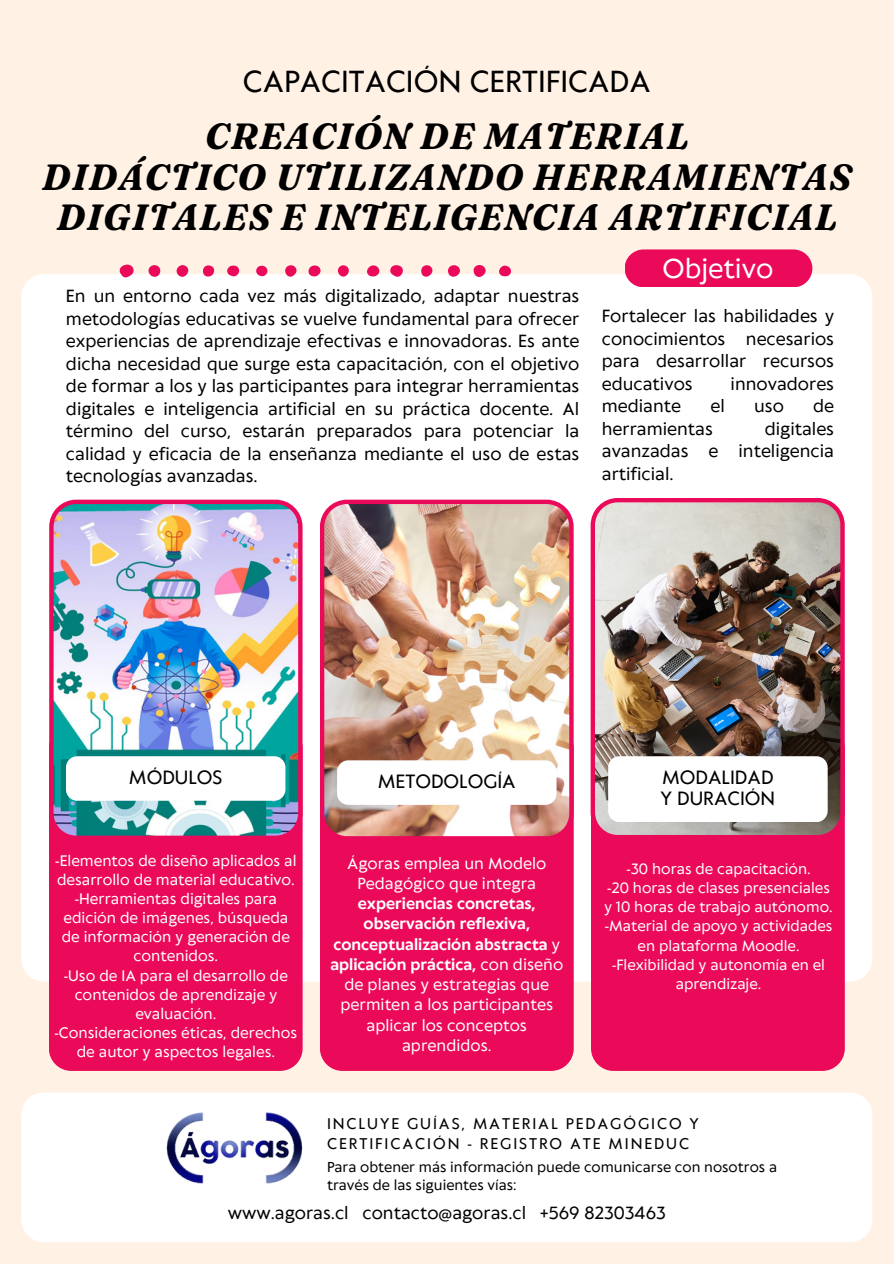
<style>
.page{position:relative;width:894px;height:1264px;background:#fff}
.page>*{position:absolute;margin:0;border:0;box-sizing:border-box;transform-origin:0 0}
.t1{font:italic 700 36.45px/40.5px "Fraunces 9 pt";letter-spacing:.035em;color:#000;text-align:center}
.t2{font:28.5px "Klein Text";color:#000}
.t3{font:25.5px "Klein Text";color:#fff}
.t4{font:18px/21.3px "Klein Text";color:#000}
.t5{font:16.5px/22.5px "Klein Text";color:#000;text-align:justify}
.t6{font:15px/20.2px "Klein Text";color:#fff;text-align:center}
.t7{font:14.55px/20.2px "Klein Text";letter-spacing:.13em;color:#000}
.t8{font:14.25px/19.2px "Klein Text";color:#fff;text-align:center}
.t9{font:13.95px/19.2px "Klein Text";color:#fff;text-align:center}
.t10{font:13.5px/18px "Klein Text";color:#000}
.s1{font-weight:700}
</style>
<div class="page">
<div style="left:0;top:0;width:893px;height:1263px;background:#fff2e5"></div>
<div style="left:21px;top:274px;width:851px;height:707px;background:#fff;border-radius:22px"></div>
<div style="left:21px;top:1092px;width:851px;height:150px;background:#fff;border-radius:22px"></div>
<div style="left:49px;top:725px;width:253px;height:345px;background:#eb095a;border-radius:22px"></div>
<img style="left:49px;top:499px;width:253px;height:337px">
<div style="left:66px;top:756px;width:219px;height:44px;background:#fff;border-radius:11px"></div>
<div style="left:320px;top:725px;width:253px;height:345px;background:#eb095a;border-radius:22px"></div>
<img style="left:320px;top:499px;width:253px;height:338px">
<div style="left:337px;top:760px;width:219px;height:44px;background:#fff;border-radius:11px"></div>
<div style="left:591px;top:725px;width:253px;height:345px;background:#eb095a;border-radius:22px"></div>
<img style="left:590px;top:498px;width:254px;height:337px">
<div style="left:608px;top:756px;width:219px;height:66px;background:#fff;border-radius:11px"></div>
<img style="left:166px;top:1112px;width:137px;height:72px">
<div style="left:624px;top:249px;width:188px;height:38px;background:#eb095a;border-radius:19px"></div>
<svg style="left:119px;top:264px;width:15px;height:13px"></svg>
<svg style="left:390px;top:265px;width:13px;height:12px"></svg>
<div style="left:473px;top:265px;width:12px;height:12px;background:#eb095a;border-radius:50%"></div>
<div style="left:448px;top:265px;width:12px;height:12px;background:#eb095a;border-radius:50%"></div>
<div style="left:148px;top:265px;width:12px;height:12px;background:#eb095a;border-radius:50%"></div>
<svg style="left:367px;top:265px;width:12px;height:12px"></svg>
<div style="left:176px;top:265px;width:12px;height:12px;background:#eb095a;border-radius:50%"></div>
<div style="left:308px;top:265px;width:12px;height:11px;background:#eb095a;border-radius:50%"></div>
<svg style="left:227px;top:265px;width:12px;height:12px"></svg>
<div style="left:421px;top:265px;width:11px;height:12px;background:#eb095a;border-radius:5px"></div>
<svg style="left:499px;top:265px;width:12px;height:11px"></svg>
<div style="left:285px;top:265px;width:11px;height:12px;background:#eb095a;border-radius:50%"></div>
<div style="left:203px;top:265px;width:11px;height:11px;background:#eb095a;border-radius:5px"></div>
<svg style="left:338px;top:265px;width:11px;height:11px"></svg>
<div style="left:256px;top:266px;width:11px;height:10px;background:#eb095a;border-radius:50%"></div>
<h4 class="t2" style="left:243px;top:67px;width:409px">CAPACITACIÓN CERTIFICADA</h4>
<p class="t1" style="left:42px;top:116px;width:811px">CREACIÓN DE MATERIAL<br>DIDÁCTICO UTILIZANDO HERRAMIENTAS<br>DIGITALES E INTELIGENCIA ARTIFICIAL</p>
<h6 class="t5" style="left:66px;top:286px;width:514px">En un entorno cada vez más digitalizado, adaptar nuestras metodologías educativas se vuelve fundamental para ofrecer experiencias de aprendizaje efectivas e innovadoras. Es ante dicha necesidad que surge esta capacitación, con el objetivo de formar a los y las participantes para integrar herramientas digitales e inteligencia artificial en su práctica docente. Al término del curso, estarán preparados para potenciar la calidad y eficacia de la enseñanza mediante el uso de estas tecnologías avanzadas.</h6>
<h5 class="t3" style="left:662px;top:256px;width:112px">Objetivo</h5>
<p class="t5" style="left:601px;top:306px;width:234px">Fortalecer las habilidades y conocimientos necesarios para desarrollar recursos educativos</p>
<p class="t5" style="left:730px;top:374px;width:105px">innovadores</p>
<p class="t5" style="left:601px;top:396px;width:81px">mediante</p>
<p class="t5" style="left:710px;top:396px;width:16px">el</p>
<p class="t5" style="left:753px;top:396px;width:31px">uso</p>
<p class="t5" style="left:812px;top:396px;width:22px">de</p>
<p class="t5" style="left:601px;top:419px;width:112px">herramientas</p>
<p class="t5" style="left:601px;top:419px;width:234px;text-indent:163px">digitales avanzadas e inteligencia artificial.</p>
<h1 class="t4" style="left:129px;top:767px;width:95px">MÓDULOS</h1>
<p class="t4" style="left:377px;top:771px;width:139px">METODOLOGÍA</p>
<p class="t4" style="left:660px;top:767px;width:116px">MODALIDAD<br>Y DURACIÓN</p>
<p class="t8" style="left:55px;top:852px;width:243px;text-align:left">-Elementos de diseño aplicados al desarrollo de material educativo.</p>
<h4 class="t8" style="left:62px;top:890px;width:230px">-Herramientas digitales para edición de imágenes, búsqueda de información y generación de contenidos.</h4>
<h4 class="t8" style="left:64px;top:966px;width:225px">-Uso de IA para el desarrollo de contenidos de aprendizaje y evaluación.</h4>
<p class="t8" style="left:54px;top:1024px;width:244px">-Consideraciones éticas, derechos de autor y aspectos legales.</p>
<p class="t6" style="left:330px;top:854px;width:234px">Ágoras emplea un Modelo<br>Pedagógico que integra <span class="s1">experiencias concretas, observación reflexiva, conceptualización abstracta</span> y <span class="s1">aplicación práctica,</span> con diseño de planes y estrategias que permiten a los participantes aplicar los conceptos aprendidos.</p>
<p class="t9" style="left:626px;top:860px;width:186px">-30 horas de capacitación.</p>
<p class="t9" style="left:604px;top:879px;width:229px;text-align:left">-20 horas de clases presenciales y 10 horas de trabajo autónomo.</p>
<p class="t9" style="left:604px;top:917px;width:229px">-Material de apoyo y actividades en plataforma Moodle.</p>
<p class="t9" style="left:612px;top:956px;width:214px">-Flexibilidad y autonomía en el aprendizaje.</p>
<p class="t7" style="left:327px;top:1114px;width:373px">INCLUYE GUÍAS, MATERIAL PEDAGÓGICO Y<br>CERTIFICACIÓN - REGISTRO ATE MINEDUC</p>
<p class="t10" style="left:327px;top:1159px;width:451px">Para obtener más información puede comunicarse con nosotros a través de las siguientes vías:</p>
<p class="t5" style="left:228px;top:1202px;width:439px">www.agoras.cl contacto@agoras.cl +569 82303463</p>
</div>
